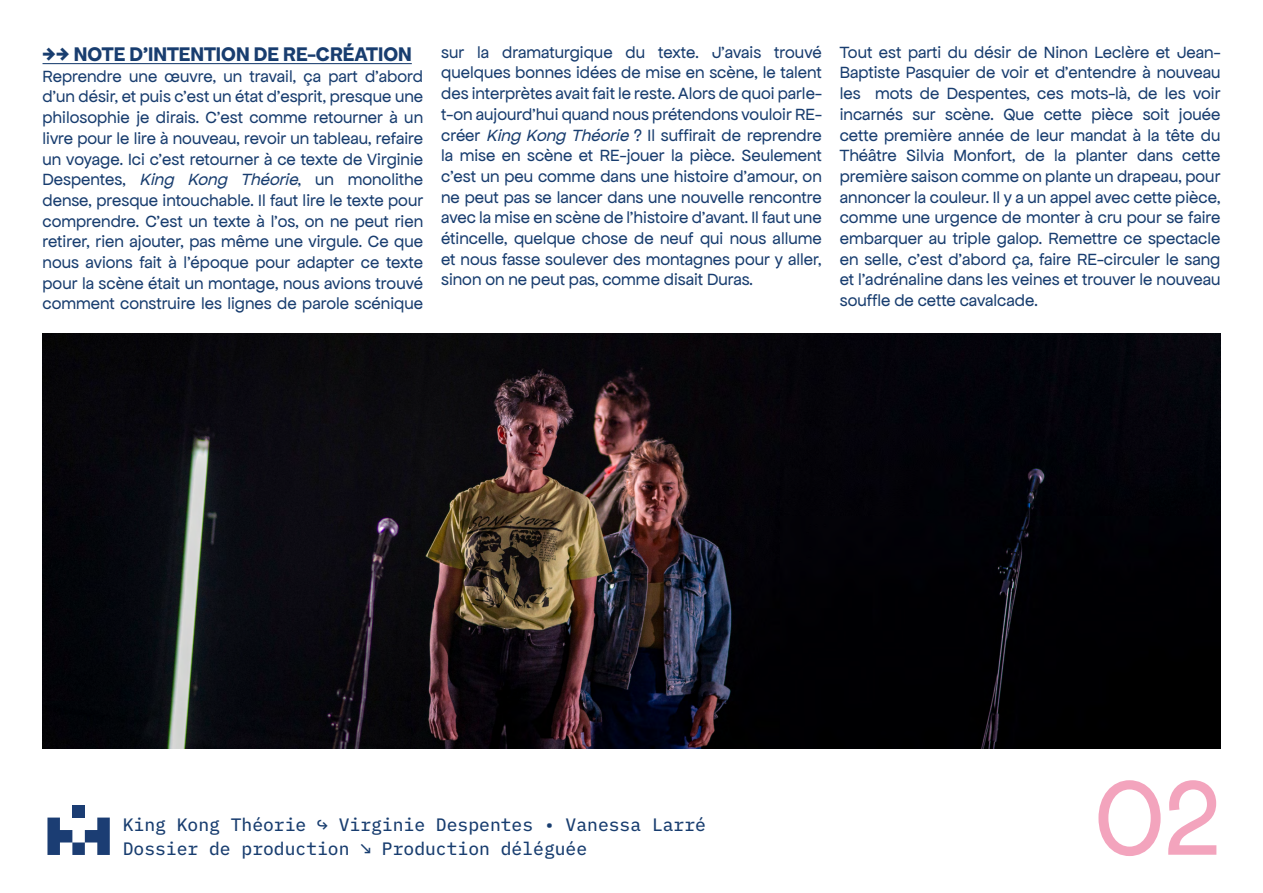
<style>
.page{position:relative;width:1263px;height:893px;background:#fff}
.page>*{position:absolute;margin:0;border:0;box-sizing:border-box;transform-origin:0 0}
.t1{font:112.5px "Apfel Grotezk";color:#f3a4bd}
.t2{font:700 21px "Apfel Grotezk";color:#183d6f}
.t3{font:18px/24px "IBM Plex Mono Text";color:#183d6f}
.t4{font:17.25px/20.7px "Apfel Grotezk";color:#183d6f;text-align:justify}
.s1{font-style:italic}
</style>
<div class="page">
<svg style="left:47px;top:817px;width:63px;height:38px"></svg>
<div style="left:72px;top:805px;width:13px;height:12px;background:#1b3d73"></div>
<img style="left:43px;top:333px;width:1177px;height:415px">
<hr style="left:43px;top:63px;width:369px;height:1px;background:#183d6f">
<p class="t2" style="left:43px;top:42px;width:371px">→→ NOTE D'INTENTION DE RE-CRÉATION</p>
<p class="t4" style="left:43px;top:66px;width:382px">Reprendre une œuvre, un travail, ça part d’abord d’un désir, et puis c’est un état d’esprit, presque une philosophie je dirais. C’est comme retourner à un livre pour le lire à nouveau, revoir un tableau, refaire un voyage. Ici c’est retourner à ce texte de Virginie Despentes, <span class="s1">King Kong Théorie</span>, un monolithe dense, presque intouchable. Il faut lire le texte pour comprendre. C’est un texte à l’os, on ne peut rien retirer, rien ajouter, pas même une virgule. Ce que nous avions fait à l’époque pour adapter ce texte pour la scène était un montage, nous avions trouvé comment construire les lignes de parole scénique</p>
<p class="t4" style="left:441px;top:42px;width:382px">sur la dramaturgique du texte. J’avais trouvé quelques bonnes idées de mise en scène, le talent des interprètes avait fait le reste. Alors de quoi parle&shy;t-on aujourd’hui quand nous prétendons vouloir RE&shy;créer <span class="s1">King Kong Théorie</span> ? Il suffirait de reprendre la mise en scène et RE-jouer la pièce. Seulement c’est un peu comme dans une histoire d’amour, on ne peut pas se lancer dans une nouvelle rencontre avec la mise en scène de l’histoire d’avant. Il faut une étincelle, quelque chose de neuf qui nous allume et nous fasse soulever des montagnes pour y aller, sinon on ne peut pas, comme disait Duras.</p>
<p class="t4" style="left:840px;top:42px;width:382px">Tout est parti du désir de Ninon Leclère et Jean-Baptiste Pasquier de voir et d’entendre à nouveau les mots de Despentes, ces mots-là, de les voir incarnés sur scène. Que cette pièce soit jouée cette première année de leur mandat à la tête du Théâtre Silvia Monfort, de la planter dans cette première saison comme on plante un drapeau, pour annoncer la couleur. Il y a un appel avec cette pièce, comme une urgence de monter à cru pour se faire embarquer au triple galop. Remettre ce spectacle en selle, c’est d’abord ça, faire RE-circuler le sang et l’adrénaline dans les veines et trouver le nouveau souffle de cette cavalcade.</p>
<p class="t3" style="left:123px;top:811px;width:585px">King Kong Théorie ↪ Virginie Despentes • Vanessa Larré<br>Dossier de production ↘ Production déléguée</p>
<h1 class="t1" style="left:1094px;top:759px;width:128px">02</h1>
</div>
